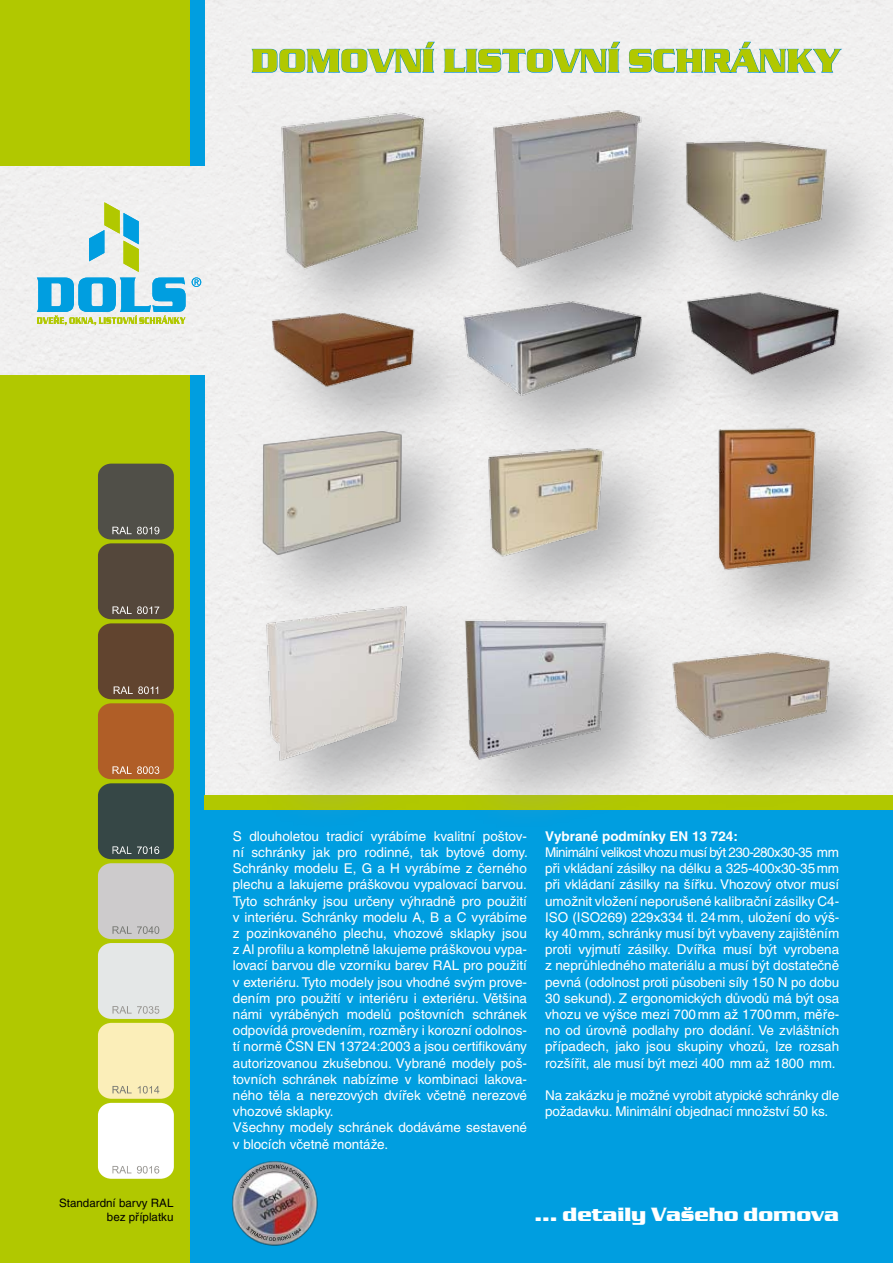
<style>
.page{position:relative;width:893px;height:1263px;background:#fff}
.page>*{position:absolute;margin:0;border:0;box-sizing:border-box;transform-origin:0 0}
.t1{font:700 34.2px "Serpentine DCE";color:#b1c800}
.t2{font:700 19.95px "Serpentine DCE";color:#fff}
.t3{font:13.5px/16.2px "Helvetica CE";color:#fff}
.t4{font:700 13.5px "Helvetica CE";color:#fff}
.t5{font:11.55px/14px "Helvetica CE";color:#000;text-align:right}
</style>
<div class="page">
<div style="left:0;top:0;width:893px;height:795px;background:#f0f0f0"></div>
<svg style="left:251px;top:41px;width:184px;height:32px"></svg>
<svg style="left:443px;top:41px;width:177px;height:32px"></svg>
<svg style="left:629px;top:41px;width:214px;height:32px"></svg>
<div style="left:0;top:376px;width:204px;height:887px;background:#009ee0"></div>
<div style="left:203px;top:804px;width:690px;height:459px;background:#009ee0"></div>
<div style="left:0;top:376px;width:189px;height:887px;background:#b1c800"></div>
<svg style="left:89px;top:202px;width:50px;height:70px"></svg>
<svg style="left:37px;top:278px;width:149px;height:47px"></svg>
<svg style="left:192px;top:277px;width:9px;height:10px"></svg>
<div style="left:0;top:0;width:204px;height:166px;background:#009ee0"></div>
<div style="left:0;top:0;width:189px;height:166px;background:#b1c800"></div>
<div style="left:98px;top:1103px;width:76px;height:76px;background:#fff;border-radius:13px"></div>
<svg style="left:113px;top:1166px;width:46px;height:7px"></svg>
<div style="left:98px;top:943px;width:76px;height:76px;background:#e4e7e7;border-radius:13px"></div>
<svg style="left:113px;top:1006px;width:46px;height:8px"></svg>
<div style="left:98px;top:863px;width:76px;height:76px;background:#cdcbcc;border-radius:13px"></div>
<svg style="left:113px;top:926px;width:46px;height:8px"></svg>
<div style="left:98px;top:703px;width:76px;height:76px;background:#b05e27;border-radius:13px"></div>
<svg style="left:113px;top:766px;width:46px;height:8px"></svg>
<div style="left:98px;top:623px;width:76px;height:76px;background:#61442f;border-radius:13px"></div>
<svg style="left:114px;top:686px;width:44px;height:8px"></svg>
<div style="left:98px;top:543px;width:76px;height:76px;background:#54473b;border-radius:13px"></div>
<svg style="left:113px;top:606px;width:46px;height:8px"></svg>
<div style="left:98px;top:464px;width:76px;height:75px;background:#504f48;border-radius:13px"></div>
<svg style="left:112px;top:527px;width:47px;height:7px"></svg>
<div style="left:98px;top:783px;width:76px;height:76px;background:#364746;border-radius:13px"></div>
<svg style="left:113px;top:846px;width:46px;height:8px"></svg>
<div style="left:98px;top:1023px;width:76px;height:76px;background:#fbeeb9;border-radius:13px"></div>
<svg style="left:112px;top:1086px;width:47px;height:7px"></svg>
<div style="left:204px;top:795px;width:689px;height:14px;background:#b1c800"></div>
<div style="left:262px;top:92px;width:233px;height:244px;background:#9c9d9f;opacity:.75"></div>
<img style="left:273px;top:108px;width:162px;height:171px">
<div style="left:473px;top:91px;width:237px;height:244px;background:#9c9d9f;opacity:.75"></div>
<img style="left:486px;top:103px;width:165px;height:176px">
<div style="left:246px;top:585px;width:231px;height:241px;background:#9c9d9f;opacity:.75"></div>
<img style="left:262px;top:622px;width:148px;height:141px">
<div style="left:666px;top:122px;width:227px;height:190px;background:#9c9d9f;opacity:.75"></div>
<img style="left:684px;top:136px;width:145px;height:109px">
<div style="left:668px;top:272px;width:225px;height:170px;background:#9c9d9f;opacity:.75"></div>
<img style="left:709px;top:289px;width:134px;height:88px">
<div style="left:653px;top:632px;width:240px;height:175px;background:#9c9d9f;opacity:.75"></div>
<img style="left:678px;top:647px;width:154px;height:95px">
<div style="left:445px;top:600px;width:233px;height:229px;background:#9c9d9f;opacity:.75"></div>
<img style="left:452px;top:622px;width:167px;height:139px">
<div style="left:443px;top:282px;width:266px;height:181px;background:#9c9d9f;opacity:.75"></div>
<img style="left:484px;top:296px;width:161px;height:105px">
<div style="left:698px;top:407px;width:189px;height:232px;background:#000;opacity:.3"></div>
<img style="left:708px;top:422px;width:115px;height:153px">
<div style="left:243px;top:411px;width:232px;height:211px;background:#9c9d9f;opacity:.75"></div>
<img style="left:262px;top:456px;width:144px;height:100px">
<div style="left:251px;top:293px;width:233px;height:163px;background:#9c9d9f;opacity:.75"></div>
<img style="left:270px;top:313px;width:149px;height:77px">
<div style="left:469px;top:428px;width:206px;height:196px;background:#9c9d9f;opacity:.75"></div>
<img style="left:484px;top:446px;width:126px;height:112px">
<img style="left:232px;top:1161px;width:86px;height:85px">
<svg style="left:247px;top:1226px;width:54px;height:15px"></svg>
<svg style="left:240px;top:1164px;width:70px;height:25px;background:#9eb3bd"></svg>
<h1 class="t1" style="left:251px;top:42px;width:590px">DOMOVNÍ LISTOVNÍ SCHRÁNKY</h1>
<p class="t5" style="left:59px;top:1196px;width:116px">Standardní barvy RAL bez příplatku</p>
<p class="t3" style="left:233px;top:828px;width:296px">S dlouholetou tradicí vyrábíme kvalitní poštov&shy;ní schránky jak pro rodinné, tak bytové domy.<br>Schránky modelu E, G a H vyrábíme z černého plechu a lakujeme práškovou vypalovací barvou.<br>Tyto schránky jsou určeny výhradně pro použití v interiéru. Schránky modelu A, B a C vyrábíme z pozinkovaného plechu, vhozové sklapky jsou z Al profilu a kompletně lakujeme práškovou vypa&shy;lovací barvou dle vzorníku barev RAL pro použití v exteriéru. Tyto modely jsou vhodné svým prove&shy;dením pro použití v interiéru i exteriéru. Většina námi vyráběných modelů poštovních schránek odpovídá provedením, rozměry i korozní odolnos&shy;tí normě ČSN EN 13724:2003 a jsou certifikovány autorizovanou zkušebnou. Vybrané modely poš&shy;tovních schránek nabízíme v kombinaci lakova&shy;ného těla a nerezových dvířek včetně nerezové vhozové sklapky.<br>Všechny modely schránek dodáváme sestavené v blocích včetně montáže.</p>
<p class="t4" style="left:545px;top:828px;width:194px">Vybrané podmínky EN 13 724:</p>
<p class="t3" style="left:545px;top:844px;width:296px;text-align:justify">Minimální velikost vhozu musí být 230-280x30-35 mm při vkládaní zásilky na délku a 325-400x30-35mm při vkládaní zásilky na šířku. Vhozový otvor musí umožnit vložení neporušené kalibrační zásilky C4- ISO (ISO269) 229x334 tl. 24mm, uložení do výš&shy;ky 40mm, schránky musí být vybaveny zajištěním proti vyjmutí zásilky. Dvířka musí být vyrobena z neprůhledného materiálu a musí být dostatečně pevná (odolnost proti působeni síly 150 N po dobu 30 sekund). Z ergonomických důvodů má být osa vhozu ve výšce mezi 700mm až 1700mm, měře&shy;no od úrovně podlahy pro dodání. Ve zvláštních případech, jako jsou skupiny vhozů, lze rozsah rozšířit, ale musí být mezi 400 mm až 1800 mm.</p>
<p class="t3" style="left:545px;top:1087px;width:296px">Na zakázku je možné vyrobit atypické schránky dle požadavku. Minimální objednací množství 50 ks.</p>
<h2 class="t2" style="left:535px;top:1203px;width:306px">... detaily Vašeho domova</h2>
</div>
